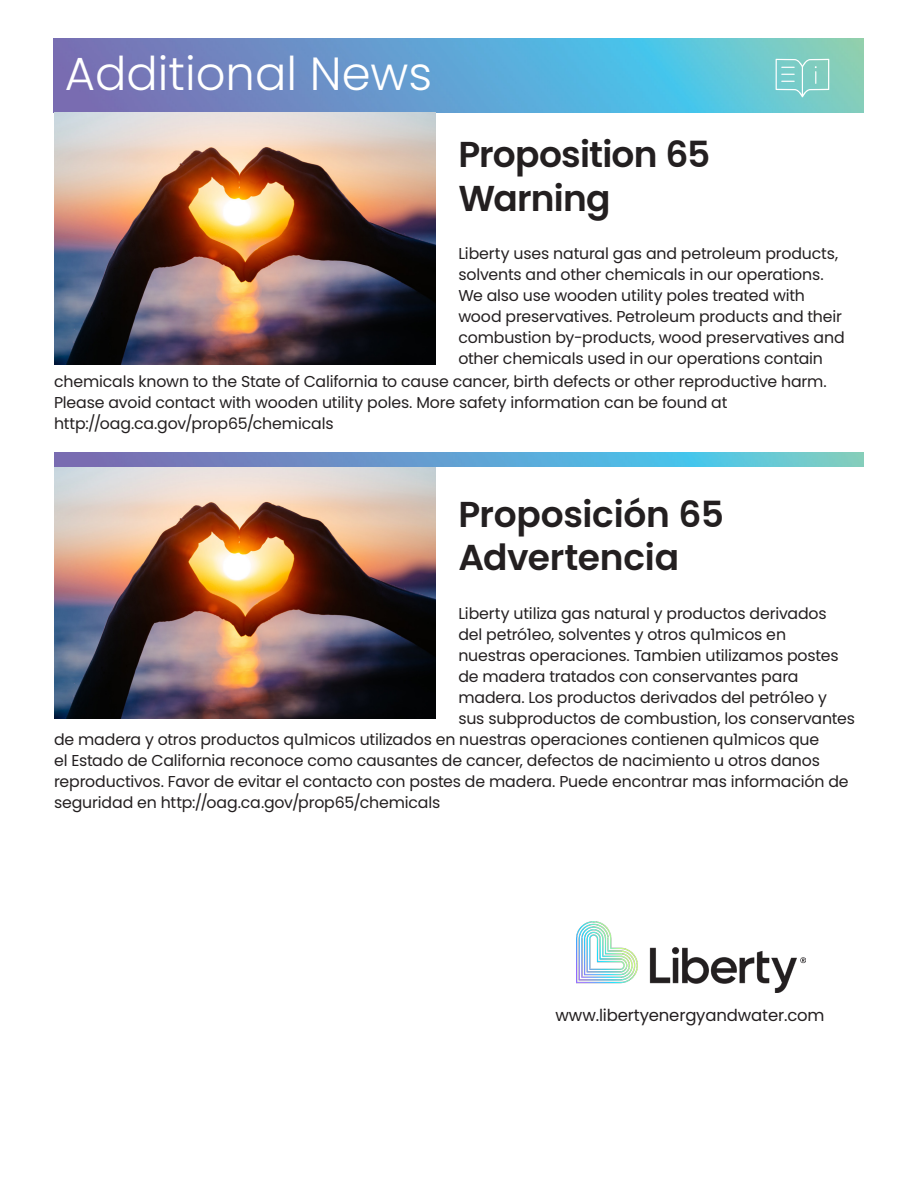
<style>
.page{position:relative;width:918px;height:1188px;background:#fff}
.page>*{position:absolute;margin:0;border:0;box-sizing:border-box;transform-origin:0 0}
.t1{font:300 46.5px "Poppins";color:#fff}
.t2{font:600 36px/43.2px "Poppins";letter-spacing:-.015em;color:#231f20}
.t3{font:16.5px "Poppins";letter-spacing:-.01em;color:#231f20}
.t4{font:15.75px/21px "Poppins";letter-spacing:-.01em;color:#231f20}
</style>
<div class="page">
<img style="left:53px;top:39px;width:810px;height:73px">
<svg style="left:776px;top:59px;width:53px;height:38px;background:#8dd3cd"></svg>
<img style="left:577px;top:921px;width:228px;height:71px">
<img style="left:54px;top:112px;width:381px;height:252px">
<img style="left:54px;top:467px;width:381px;height:252px">
<img style="left:54px;top:453px;width:810px;height:14px">
<p class="t1" style="left:65px;top:47px;width:369px">Additional News</p>
<p class="t2" style="left:458px;top:133px;width:254px">Proposition 65<br>Warning</p>
<p class="t4" style="left:458px;top:243px;width:388px">Liberty uses natural gas and petroleum products, solvents and other chemicals in our operations.<br>We also use wooden utility poles treated with wood preservatives. Petroleum products and their combustion by-products, wood preservatives and other chemicals used in our operations contain</p>
<p class="t4" style="left:54px;top:371px;width:774px">chemicals known to the State of California to cause cancer, birth defects or other reproductive harm.<br>Please avoid contact with wooden utility poles. More safety information can be found at http://oag.ca.gov/prop65/chemicals</p>
<p class="t2" style="left:458px;top:493px;width:267px">Proposición 65<br>Advertencia</p>
<p class="t4" style="left:458px;top:603px;width:398px">Liberty utiliza gas natural y productos derivados<br>del petró1eo, solventes y otros qu1micos en nuestras operaciones. Tambien utilizamos postes de madera tratados con conservantes para madera. Los productos derivados del petró1eo y sus subproductos de combustion, los conservantes</p>
<p class="t4" style="left:54px;top:729px;width:796px">de madera y otros productos qu1micos utilizados en nuestras operaciones contienen qu1micos que<br>el Estado de California reconoce como causantes de cancer, defectos de nacimiento u otros danos reproductivos. Favor de evitar el contacto con postes de madera. Puede encontrar mas información de seguridad en http://oag.ca.gov/prop65/chemicals</p>
<p class="t3" style="left:556px;top:1005px;width:270px">www.libertyenergyandwater.com</p>
</div>
